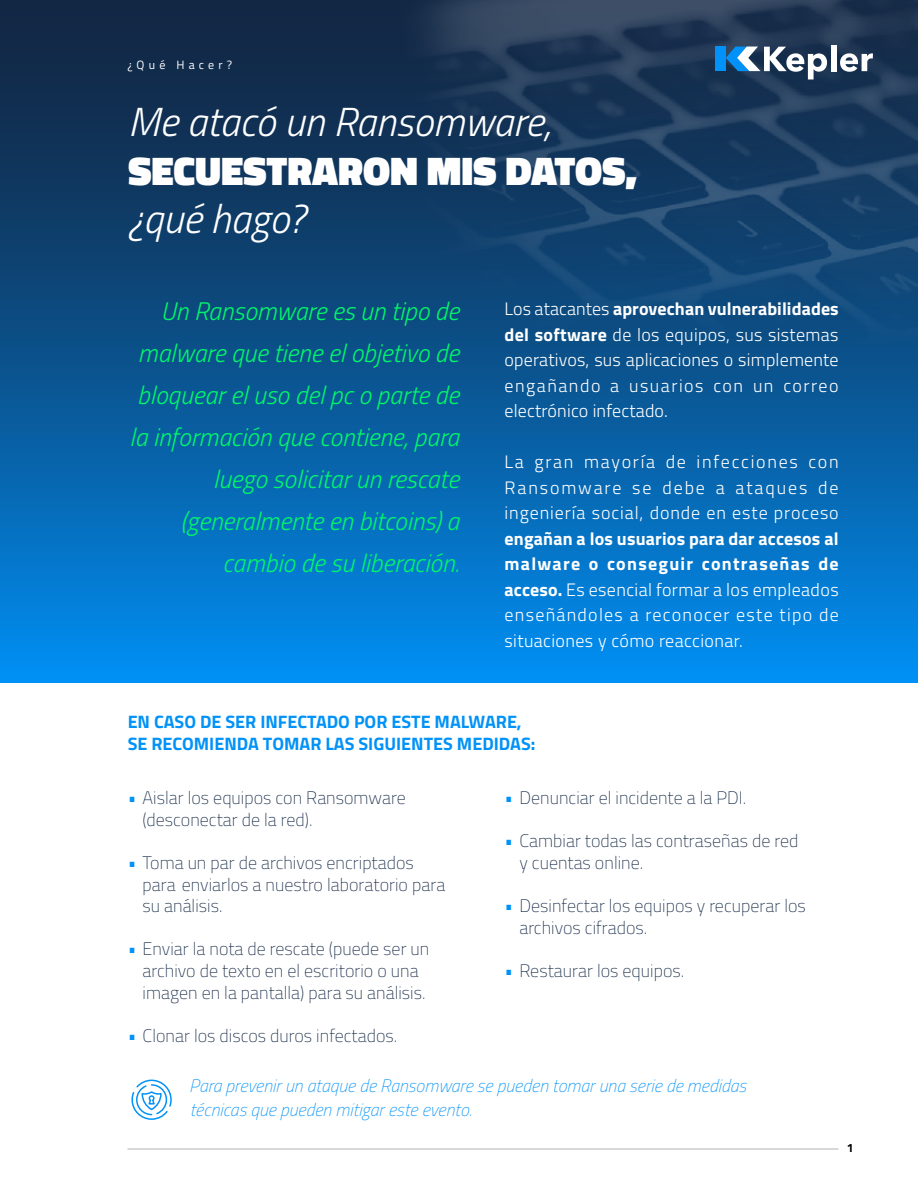
<style>
.page{position:relative;width:918px;height:1188px;background:#fff}
.page>*{position:absolute;margin:0;border:0;box-sizing:border-box;transform-origin:0 0}
.t1{font:italic 300 40.5px "Titillium Web";color:#fff}
.t2{font:900 40.5px "Titillium Web";color:#fff}
.t3{font:italic 300 25.5px/42px "Titillium Web";color:#00f66a;text-align:right}
.t4{font:300 18px/25.5px "Titillium Web";letter-spacing:.05em;color:#fff;text-align:justify}
.t5{font:200 18px/21.6px "Titillium Web";color:#122744}
.t6{font:italic 200 18px/24px "Titillium Web";color:#0092f8}
.t7{font:700 18px/21.6px "Titillium Web";color:#0092f8}
.t8{font:12px "Titillium Web";letter-spacing:.35em;color:#fff}
.t9{font:700 12px "Titillium Web";color:#000}
.s1{font-weight:700}
.s2{color:#0092f8}
</style>
<div class="page">
<div style="left:0;top:0;width:918px;height:682px;background:linear-gradient(to bottom,#141c32,#0189e9)"></div>
<img style="left:308px;top:0;width:610px;height:392px">
<div style="left:831px;top:45px;width:5px;height:26px;background:#fff"></div>
<svg style="left:840px;top:53px;width:33px;height:19px"></svg>
<div style="left:716px;top:47px;width:10px;height:24px;background:#0092f8"></div>
<svg style="left:726px;top:47px;width:101px;height:32px"></svg>
<svg style="left:131px;top:1079px;width:41px;height:41px"></svg>
<hr style="left:128px;top:1149px;width:710px;height:1px;background:#b2b2b2">
<p class="t8" style="left:127px;top:56px;width:106px">¿Qué Hacer?</p>
<h1 class="t1" style="left:128px;top:93px;width:425px">Me atacó un Ransomware,</h1>
<h1 class="t2" style="left:128px;top:141px;width:511px">SECUESTRARON MIS DATOS,</h1>
<h1 class="t1" style="left:128px;top:190px;width:178px">¿qué hago?</h1>
<h2 class="t3" style="left:130px;top:289px;width:331px">Un Ransomware es un tipo de malware que tiene el objetivo de bloquear el uso del pc o parte de la información que contiene, para luego solicitar un rescate (generalmente en bitcoins) a cambio de su liberación.</h2>
<p class="t4" style="left:505px;top:295px;width:336px">Los atacantes <span class="s1">aprovechan vulnerabilidades del software</span> de los equipos, sus sistemas operativos, sus aplicaciones o simplemente engañando a usuarios con un correo electrónico infectado.</p>
<p class="t4" style="left:505px;top:448px;width:336px">La gran mayoría de infecciones con Ransomware se debe a ataques de ingeniería social, donde en este proceso</p>
<p class="t4" style="left:505px;top:525px;width:336px"><span class="s1">engañan a los usuarios para dar accesos al malware o conseguir contraseñas de acceso.</span> Es esencial formar a los empleados enseñándoles a reconocer este tipo de situaciones y cómo reaccionar.</p>
<p class="t7" style="left:128px;top:710px;width:409px">EN CASO DE SER INFECTADO POR ESTE MALWARE,<br>SE RECOMIENDA TOMAR LAS SIGUIENTES MEDIDAS:</p>
<p class="t5" style="left:143px;top:786px;width:265px;text-indent:-15px"><span class="s2">•</span> Aislar los equipos con Ransomware (desconectar de la red).</p>
<p class="t5" style="left:143px;top:851px;width:304px;text-indent:-15px"><span class="s2">•</span> Toma un par de archivos encriptados para enviarlos a nuestro laboratorio para su análisis.</p>
<p class="t5" style="left:143px;top:937px;width:288px;text-indent:-15px"><span class="s2">•</span> Enviar la nota de rescate (puede ser un archivo de texto en el escritorio o una imagen en la pantalla) para su análisis.</p>
<p class="t5" style="left:128px;top:1024px;width:271px"><span class="s2">•</span> Clonar los discos duros infectados.</p>
<p class="t5" style="left:505px;top:786px;width:243px"><span class="s2">•</span> Denunciar el incidente a la PDI.</p>
<p class="t5" style="left:519px;top:829px;width:280px;text-indent:-15px"><span class="s2">•</span> Cambiar todas las contraseñas de red y cuentas online.</p>
<p class="t5" style="left:519px;top:894px;width:288px;text-indent:-15px"><span class="s2">•</span> Desinfectar los equipos y recuperar los archivos cifrados.</p>
<p class="t5" style="left:505px;top:959px;width:181px"><span class="s2">•</span> Restaurar los equipos.</p>
<p class="t6" style="left:189px;top:1073px;width:558px">Para prevenir un ataque de Ransomware se pueden tomar una serie de medidas técnicas que pueden mitigar este evento.</p>
<p class="t9" style="left:847px;top:1139px;width:8px">1</p>
</div>
